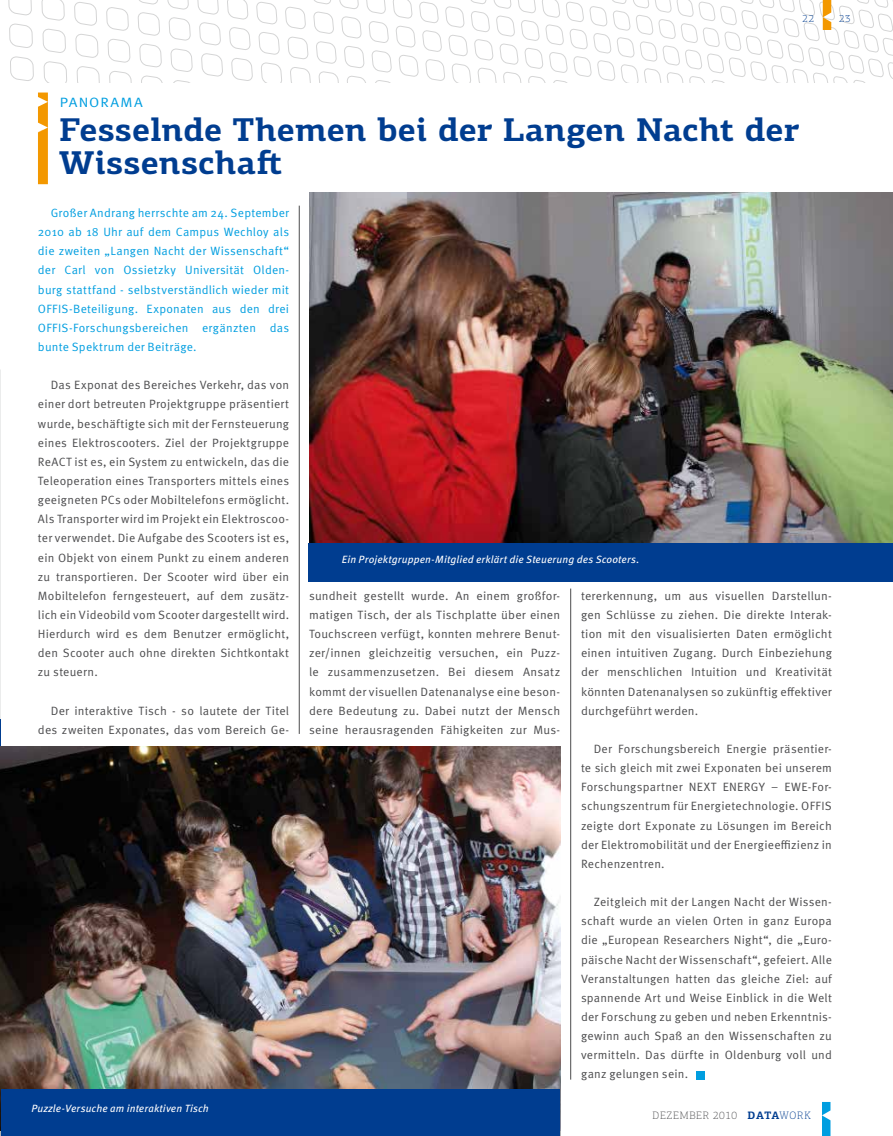
<style>
.page{position:relative;width:893px;height:1136px;background:#fff}
.page>*{position:absolute;margin:0;border:0;box-sizing:border-box;transform-origin:0 0}
.t1{font:700 33px/33px "PF Agora Slab Pro";letter-spacing:.005em;color:#003d90}
.t2{font:13.5px "Meta OT";letter-spacing:.075em;color:#009ee0;scale:1.11 1}
.t3{font:12px/19.2px "Meta OT";letter-spacing:.02em;color:#4b4b4d;text-align:justify}
.t4{font:12px/19.2px "Meta OT";letter-spacing:.02em;color:#009ee0;text-align:justify}
.t5{font:100 10.8px "PF Agora Slab Pro";letter-spacing:.065em;color:#4b4b4d}
.t6{font:italic 10.5px "Meta OT";letter-spacing:.01em;color:#fff}
.t7{font:100 10.5px "PF Agora Slab Pro";color:#003d90}
.s1{font-weight:700;color:#003d90}
.s2{color:#003d90}
</style>
<div class="page">
<svg style="left:8px;top:0;width:885px;height:83px"></svg>
<svg style="left:823px;top:0;width:8px;height:30px"></svg>
<svg style="left:822px;top:1102px;width:8px;height:33px"></svg>
<img style="left:0;top:369px;width:1px;height:379px">
<hr style="left:0;top:719px;width:1px;height:51px;background:#003d90">
<hr style="left:299px;top:206px;width:1px;height:527px;background:#4b4b4d">
<hr style="left:570px;top:588px;width:1px;height:491px;background:#4b4b4d">
<svg style="left:38px;top:92px;width:10px;height:92px"></svg>
<img style="left:0;top:746px;width:560px;height:384px">
<img style="left:309px;top:193px;width:584px;height:350px">
<div style="left:696px;top:1070px;width:8px;height:9px;background:#009ee0"></div>
<div style="left:309px;top:543px;width:584px;height:38px;background:#003d90"></div>
<div style="left:1px;top:1089px;width:559px;height:46px;background:#003d90"></div>
<p class="t7" style="left:802px;top:12px;width:13px">22</p>
<p class="t7" style="left:839px;top:12px;width:13px">23</p>
<p class="t2" style="left:60px;top:95px;width:76px">PANORAMA</p>
<h1 class="t1" style="left:59px;top:113px;width:741px">Fesselnde Themen bei der Langen Nacht der<br>Wissenschaft</h1>
<p class="t4" style="left:38px;top:203px;width:253px;text-indent:13px">Großer Andrang herrschte am 24. September 2010 ab 18 Uhr auf dem Campus Wechloy als die zweiten „Langen Nacht der Wissenschaft“ der Carl von Ossietzky Universität Olden&shy;burg stattfand - selbstverständlich wieder mit OFFIS-Beteiligung. Exponaten aus den drei OFFIS-Forschungsbereichen ergänzten das bunte Spektrum der Beiträge.</p>
<p class="t3" style="left:38px;top:375px;width:253px;text-indent:13px">Das Exponat des Bereiches Verkehr, das von einer dort betreuten Projektgruppe präsentiert wurde, beschäftigte sich mit der Fernsteuerung eines Elektroscooters. Ziel der Projektgruppe ReACT ist es, ein System zu entwickeln, das die Teleoperation eines Transporters mittels eines geeigneten PCs oder Mobiltelefons ermöglicht.<br>Als Transporter wird im Projekt ein Elektroscoo&shy;ter verwendet. Die Aufgabe des Scooters ist es, ein Objekt von einem Punkt zu einem anderen zu transportieren. Der Scooter wird über ein Mobiltelefon ferngesteuert, auf dem zusätz&shy;lich ein Videobild vom Scooter dargestellt wird.<br>Hierdurch wird es dem Benutzer ermöglicht, den Scooter auch ohne direkten Sichtkontakt zu steuern.</p>
<p class="t3" style="left:38px;top:701px;width:253px;text-align:right">Der interaktive Tisch - so lautete der Titel des zweiten Exponates, das vom Bereich Ge-</p>
<p class="t6" style="left:342px;top:553px;width:299px">Ein Projektgruppen-Mitglied erklärt die Steuerung des Scooters.</p>
<p class="t3" style="left:309px;top:586px;width:253px">sundheit gestellt wurde. An einem großfor&shy;matigen Tisch, der als Tischplatte über einen Touchscreen verfügt, konnten mehrere Benut&shy;zer/innen gleichzeitig versuchen, ein Puzz&shy;le zusammenzusetzen. Bei diesem Ansatz kommt der visuellen Datenanalyse eine beson&shy;dere Bedeutung zu. Dabei nutzt der Mensch seine herausragenden Fähigkeiten zur Mus-</p>
<p class="t3" style="left:581px;top:586px;width:252px">tererkennung, um aus visuellen Darstellun&shy;gen Schlüsse zu ziehen. Die direkte Interak&shy;tion mit den visualisierten Daten ermöglicht einen intuitiven Zugang. Durch Einbeziehung der menschlichen Intuition und Kreativität könnten Datenanalysen so zukünftig effektiver durchgeführt werden.</p>
<p class="t3" style="left:581px;top:739px;width:252px;text-indent:13px">Der Forschungsbereich Energie präsentier&shy;te sich gleich mit zwei Exponaten bei unserem Forschungspartner NEXT ENERGY – EWE-For&shy;schungszentrum für Energietechnologie. OFFIS zeigte dort Exponate zu Lösungen im Bereich der Elektromobilität und der Energieeffizienz in Rechenzentren.</p>
<p class="t3" style="left:581px;top:892px;width:252px;text-indent:13px">Zeitgleich mit der Langen Nacht der Wissen&shy;schaft wurde an vielen Orten in ganz Europa die „European Researchers Night“, die „Euro&shy;päische Nacht der Wissenschaft“, gefeiert. Alle Veranstaltungen hatten das gleiche Ziel: auf spannende Art und Weise Einblick in die Welt der Forschung zu geben und neben Erkenntnis&shy;gewinn auch Spaß an den Wissenschaften zu vermitteln. Das dürfte in Oldenburg voll und ganz gelungen sein.</p>
<p class="t6" style="left:32px;top:1102px;width:179px">Puzzle-Versuche am interaktiven Tisch</p>
<p class="t5" style="left:653px;top:1109px;width:160px">DEZEMBER 2010 <span class="s1">DATA</span><span class="s2">WORK</span></p>
</div>
